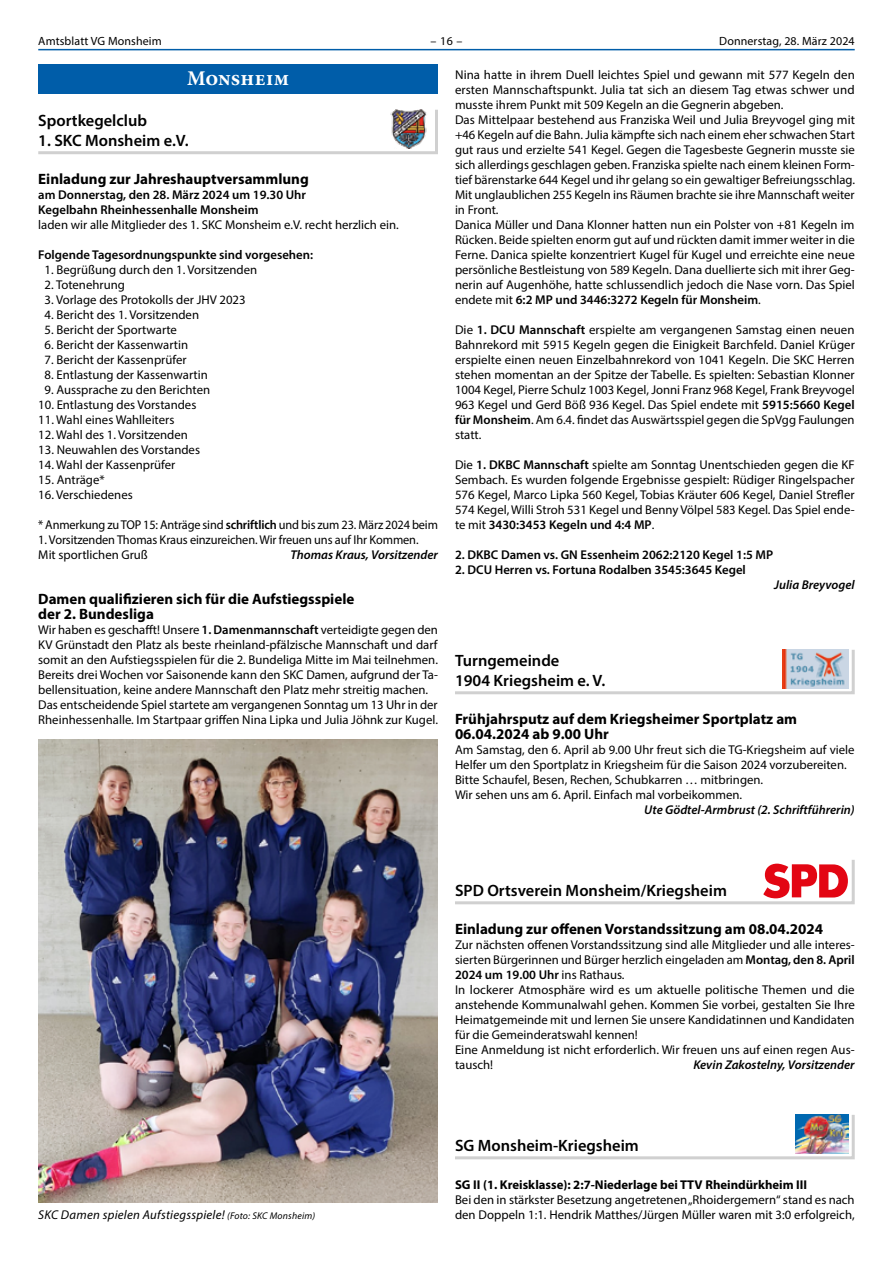
<style>
.page{position:relative;width:893px;height:1263px;background:#fff}
.page>*{position:absolute;margin:0;border:0;box-sizing:border-box;transform-origin:0 0}
.t1{font:700 20.85px "Minion Pro";letter-spacing:.01em;color:#fff}
.t2{font:600 16.5px "Myriad Pro";color:#000}
.Fließtext_Überschrift{font:700 15px/15px "Myriad Pro";color:#000}
.Fließtext_Blocksatz{font:12.75px/15px "Myriad Pro";color:#000;text-align:justify}
.Fließtext_Blocksatz-2{font:600 12.75px "Myriad Pro";color:#000}
.Fließtext_Blocksatz-3{font:italic 600 12.75px "Myriad Pro";color:#000}
.Fließtext_Blocksatz-4{font:700 12.75px "Myriad Pro";color:#000}
.Vereine_BU{font:italic 12.75px "Myriad Pro";letter-spacing:.02em;color:#000}
.t3{font:12px "Myriad Pro";letter-spacing:.01em;color:#000}
.s1{font-weight:600}
.s2{font-size:9.75px}
</style>
<div class="page">
<hr style="left:38px;top:49px;width:817px;height:1px;background:#005da9">
<svg style="left:455px;top:860px;width:400px;height:45px"></svg>
<svg style="left:38px;top:109px;width:400px;height:46px"></svg>
<img style="left:386px;top:109px;width:46px;height:39px">
<svg style="left:455px;top:1114px;width:400px;height:46px"></svg>
<img style="left:796px;top:1114px;width:52px;height:39px">
<img style="left:38px;top:739px;width:400px;height:463px">
<div style="left:38px;top:64px;width:400px;height:29px;background:#005da9"></div>
<svg style="left:455px;top:649px;width:400px;height:46px"></svg>
<img style="left:782px;top:649px;width:66px;height:39px">
<p class="t3" style="left:38px;top:34px;width:125px">Amtsblatt VG Monsheim</p>
<p class="t3" style="left:431px;top:34px;width:33px">– 16 –</p>
<p class="t3" style="left:719px;top:34px;width:137px">Donnerstag, 28. März 2024</p>
<p class="t1" style="left:187px;top:64px;width:104px">Monsheim</p>
<p class="Fließtext_Blocksatz" style="left:455px;top:67px;width:401px">Nina hatte in ihrem Duell leichtes Spiel und gewann mit 577 Kegeln den ersten Mannschaftspunkt. Julia tat sich an diesem Tag etwas schwer und musste ihrem Punkt mit 509 Kegeln an die Gegnerin abgeben.</p>
<p class="Fließtext_Blocksatz" style="left:455px;top:112px;width:401px">Das Mittelpaar bestehend aus Franziska Weil und Julia Breyvogel ging mit +46 Kegeln auf die Bahn. Julia kämpfte sich nach einem eher schwachen Start gut raus und erzielte 541 Kegel. Gegen die Tagesbeste Gegnerin musste sie sich allerdings geschlagen geben. Franziska spielte nach einem kleinen Form&shy;tief bärenstarke 644 Kegel und ihr gelang so ein gewaltiger Befreiungsschlag.<br>Mit unglaublichen 255 Kegeln ins Räumen brachte sie ihre Mannschaft weiter in Front.</p>
<p class="Fließtext_Blocksatz" style="left:455px;top:217px;width:401px">Danica Müller und Dana Klonner hatten nun ein Polster von +81 Kegeln im Rücken. Beide spielten enorm gut auf und rückten damit immer weiter in die Ferne. Danica spielte konzentriert Kugel für Kugel und erreichte eine neue persönliche Bestleistung von 589 Kegeln. Dana duellierte sich mit ihrer Geg&shy;nerin auf Augenhöhe, hatte schlussendlich jedoch die Nase vorn. Das Spiel endete mit <span class="s1">6:2 MP und 3446:3272 Kegeln für Monsheim</span>.</p>
<p class="Fließtext_Blocksatz" style="left:455px;top:322px;width:401px">Die <span class="s1">1. DCU Mannschaft</span> erspielte am vergangenen Samstag einen neuen Bahnrekord mit 5915 Kegeln gegen die Einigkeit Barchfeld. Daniel Krüger erspielte einen neuen Einzelbahnrekord von 1041 Kegeln. Die SKC Herren stehen momentan an der Spitze der Tabelle. Es spielten: Sebastian Klonner 1004 Kegel, Pierre Schulz 1003 Kegel, Jonni Franz 968 Kegel, Frank Breyvogel 963 Kegel und Gerd Böß 936 Kegel. Das Spiel endete mit <span class="s1">5915:5660 Kegel für Monsheim</span>. Am 6.4. findet das Auswärtsspiel gegen die SpVgg Faulungen statt.</p>
<p class="Fließtext_Blocksatz" style="left:455px;top:457px;width:401px">Die <span class="s1">1. DKBC Mannschaft</span> spielte am Sonntag Unentschieden gegen die KF Sembach. Es wurden folgende Ergebnisse gespielt: Rüdiger Ringelspacher 576 Kegel, Marco Lipka 560 Kegel, Tobias Kräuter 606 Kegel, Daniel Strefler 574 Kegel, Willi Stroh 531 Kegel und Benny Völpel 583 Kegel. Das Spiel ende&shy;te mit <span class="s1">3430:3453 Kegeln und 4:4 MP</span>.</p>
<p class="Fließtext_Blocksatz-2" style="left:455px;top:547px;width:320px">2. DKBC Damen vs. GN Essenheim 2062:2120 Kegel 1:5 MP</p>
<p class="Fließtext_Blocksatz-2" style="left:455px;top:562px;width:292px">2. DCU Herren vs. Fortuna Rodalben 3545:3645 Kegel</p>
<p class="Fließtext_Blocksatz-3" style="left:774px;top:577px;width:82px">Julia Breyvogel</p>
<p class="t2" style="left:38px;top:110px;width:110px">Sportkegelclub</p>
<p class="t2" style="left:38px;top:130px;width:152px">1. SKC Monsheim e.V.</p>
<p class="Fließtext_Überschrift" style="left:38px;top:171px;width:272px">Einladung zur Jahreshauptversammlung</p>
<p class="Fließtext_Blocksatz-2" style="left:38px;top:187px;width:269px">am Donnerstag, den 28. März 2024 um 19.30 Uhr</p>
<p class="Fließtext_Blocksatz-2" style="left:38px;top:202px;width:222px">Kegelbahn Rheinhessenhalle Monsheim</p>
<p class="Fließtext_Blocksatz" style="left:38px;top:217px;width:362px">laden wir alle Mitglieder des 1. SKC Monsheim e.V. recht herzlich ein.</p>
<p class="Fließtext_Blocksatz-2" style="left:38px;top:247px;width:276px">Folgende Tagesordnungspunkte sind vorgesehen:</p>
<p class="Fließtext_Blocksatz" style="left:45px;top:262px;width:214px">1. Begrüßung durch den 1. Vorsitzenden</p>
<p class="Fließtext_Blocksatz" style="left:45px;top:277px;width:82px">2. Totenehrung</p>
<p class="Fließtext_Blocksatz" style="left:45px;top:292px;width:203px">3. Vorlage des Protokolls der JHV 2023</p>
<p class="Fließtext_Blocksatz" style="left:45px;top:307px;width:156px">4. Bericht des 1. Vorsitzenden</p>
<p class="Fließtext_Blocksatz" style="left:45px;top:322px;width:134px">5. Bericht der Sportwarte</p>
<p class="Fließtext_Blocksatz" style="left:45px;top:337px;width:145px">6. Bericht der Kassenwartin</p>
<p class="Fließtext_Blocksatz" style="left:45px;top:352px;width:143px">7. Bericht der Kassenprüfer</p>
<p class="Fließtext_Blocksatz" style="left:45px;top:367px;width:165px">8. Entlastung der Kassenwartin</p>
<p class="Fließtext_Blocksatz" style="left:45px;top:382px;width:167px">9. Aussprache zu den Berichten</p>
<p class="Fließtext_Blocksatz" style="left:38px;top:397px;width:160px">10. Entlastung des Vorstandes</p>
<p class="Fließtext_Blocksatz" style="left:38px;top:412px;width:138px">11. Wahl eines Wahlleiters</p>
<p class="Fließtext_Blocksatz" style="left:38px;top:427px;width:151px">12. Wahl des 1. Vorsitzenden</p>
<p class="Fließtext_Blocksatz" style="left:38px;top:442px;width:163px">13. Neuwahlen des Vorstandes</p>
<p class="Fließtext_Blocksatz" style="left:38px;top:457px;width:139px">14. Wahl der Kassenprüfer</p>
<p class="Fließtext_Blocksatz" style="left:38px;top:472px;width:68px">15. Anträge*</p>
<p class="Fließtext_Blocksatz" style="left:38px;top:487px;width:96px">16. Verschiedenes</p>
<p class="Fließtext_Blocksatz" style="left:38px;top:517px;width:401px">* Anmerkung zu TOP 15: Anträge sind <span class="s1">schriftlich</span> und bis zum 23. März 2024 beim</p>
<p class="Fließtext_Blocksatz" style="left:38px;top:532px;width:382px">1. Vorsitzenden Thomas Kraus einzureichen. Wir freuen uns auf Ihr Kommen.</p>
<p class="Fließtext_Blocksatz" style="left:38px;top:547px;width:111px">Mit sportlichen Gruß</p>
<p class="Fließtext_Blocksatz-3" style="left:290px;top:547px;width:149px">Thomas Kraus, Vorsitzender</p>
<p class="Fließtext_Überschrift" style="left:38px;top:591px;width:318px">Damen qualifizieren sich für die Aufstiegsspiele</p>
<p class="Fließtext_Überschrift" style="left:38px;top:606px;width:117px">der 2. Bundesliga</p>
<p class="Fließtext_Blocksatz" style="left:38px;top:622px;width:401px">Wir haben es geschafft! Unsere <span class="s1">1. Damenmannschaft</span> verteidigte gegen den KV Grünstadt den Platz als beste rheinland-pfälzische Mannschaft und darf somit an den Aufstiegsspielen für die 2. Bundeliga Mitte im Mai teilnehmen.<br>Bereits drei Wochen vor Saisonende kann den SKC Damen, aufgrund der Ta&shy;bellensituation, keine andere Mannschaft den Platz mehr streitig machen.</p>
<p class="Fließtext_Blocksatz" style="left:38px;top:697px;width:401px">Das entscheidende Spiel startete am vergangenen Sonntag um 13 Uhr in der<br>Rheinhessenhalle. Im Startpaar griffen Nina Lipka und Julia Jöhnk zur Kugel.</p>
<p class="t2" style="left:455px;top:650px;width:106px">Turngemeinde</p>
<p class="t2" style="left:455px;top:670px;width:152px">1904 Kriegsheim e. V.</p>
<p class="Fließtext_Überschrift" style="left:455px;top:711px;width:344px">Frühjahrsputz auf dem Kriegsheimer Sportplatz am<br>06.04.2024 ab 9.00 Uhr</p>
<p class="Fließtext_Blocksatz" style="left:455px;top:742px;width:401px">Am Samstag, den 6. April ab 9.00 Uhr freut sich die TG-Kriegsheim auf viele<br>Helfer um den Sportplatz in Kriegsheim für die Saison 2024 vorzubereiten.</p>
<p class="Fließtext_Blocksatz" style="left:455px;top:772px;width:310px">Bitte Schaufel, Besen, Rechen, Schubkarren … mitbringen.</p>
<p class="Fließtext_Blocksatz" style="left:455px;top:787px;width:289px">Wir sehen uns am 6. April. Einfach mal vorbeikommen.</p>
<p class="Fließtext_Blocksatz-3" style="left:644px;top:802px;width:212px">Ute Gödtel-Armbrust (2. Schriftführerin)</p>
<p class="t2" style="left:455px;top:880px;width:273px">SPD Ortsverein Monsheim/Kriegsheim</p>
<p class="Fließtext_Überschrift" style="left:455px;top:921px;width:370px">Einladung zur offenen Vorstandssitzung am 08.04.2024</p>
<p class="Fließtext_Blocksatz" style="left:455px;top:937px;width:401px">Zur nächsten offenen Vorstandssitzung sind alle Mitglieder und alle interes&shy;sierten Bürgerinnen und Bürger herzlich eingeladen am <span class="s1">Montag, den 8. April 2024 um 19.00 Uhr</span> ins Rathaus.</p>
<p class="Fließtext_Blocksatz" style="left:455px;top:982px;width:401px">In lockerer Atmosphäre wird es um aktuelle politische Themen und die anstehende Kommunalwahl gehen. Kommen Sie vorbei, gestalten Sie Ihre Heimatgemeinde mit und lernen Sie unsere Kandidatinnen und Kandidaten für die Gemeinderatswahl kennen!</p>
<p class="Fließtext_Blocksatz" style="left:455px;top:1042px;width:401px">Eine Anmeldung ist nicht erforderlich. Wir freuen uns auf einen regen Aus&shy;tausch!</p>
<p class="Fließtext_Blocksatz-3" style="left:693px;top:1057px;width:163px">Kevin Zakostelny, Vorsitzender</p>
<p class="Vereine_BU" style="left:38px;top:1207px;width:279px">SKC Damen spielen Aufstiegsspiele! <span class="s2">(Foto: SKC Monsheim)</span></p>
<p class="t2" style="left:455px;top:1135px;width:185px">SG Monsheim-Kriegsheim</p>
<p class="Fließtext_Blocksatz-4" style="left:455px;top:1177px;width:354px">SG II (1. Kreisklasse): 2:7-Niederlage bei TTV Rheindürkheim III</p>
<p class="Fließtext_Blocksatz" style="left:455px;top:1192px;width:401px">Bei den in stärkster Besetzung angetretenen „Rhoidergemern“ stand es nach den Doppeln 1:1. Hendrik Matthes/Jürgen Müller waren mit 3:0 erfolgreich,</p>
</div>
